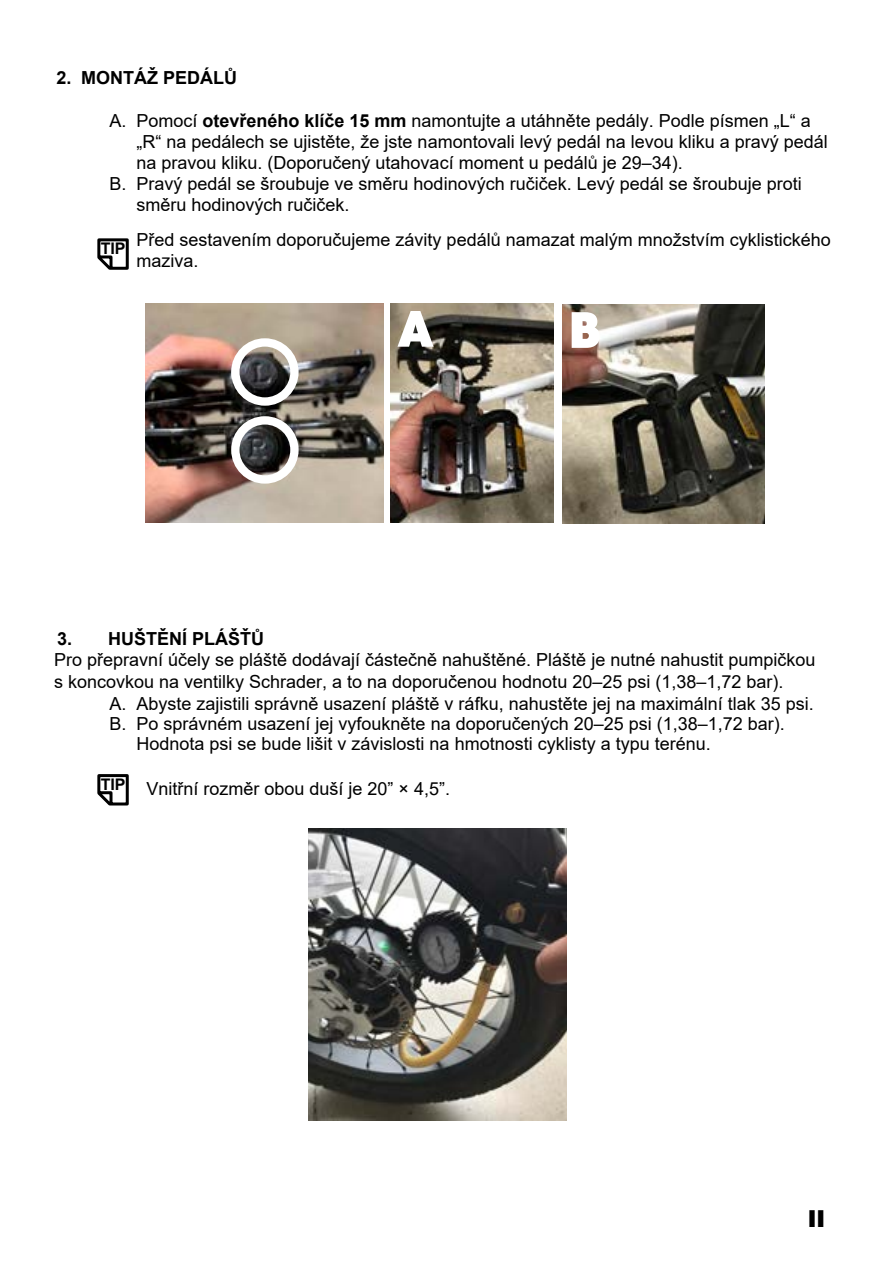
<style>
.page{position:relative;width:893px;height:1263px;background:#fff}
.page>*{position:absolute;margin:0;border:0;box-sizing:border-box;transform-origin:0 0}
.t1{font:800 51px "Ministry";color:#fff}
.t2{font:800 24px "Ministry";color:#000}
.t3{font:18px/21px "Arial";color:#000}
.t4{font:700 18px "Arial";color:#000}
.t5{font:700 16.05px "Arial";color:#000}
.s1{font-weight:700}
</style>
<div class="page">
<svg style="left:97px;top:774px;width:32px;height:32px"></svg>
<img style="left:309px;top:828px;width:257px;height:292px">
<img style="left:146px;top:303px;width:238px;height:219px">
<img style="left:391px;top:303px;width:162px;height:219px">
<img style="left:563px;top:304px;width:202px;height:220px">
<div style="left:231px;top:338px;width:68px;height:68px;border:8px solid #fff;border-radius:50%"></div>
<div style="left:231px;top:416px;width:68px;height:68px;border:8px solid #fff;border-radius:50%"></div>
<svg style="left:97px;top:238px;width:32px;height:32px"></svg>
<p class="t4" style="left:56px;top:65px;width:182px">2. MONTÁŽ PEDÁLŮ</p>
<p class="t3" style="left:110px;top:110px;width:703px">A. Pomocí <span class="s1">otevřeného klíče 15 mm</span> namontujte a utáhněte pedály. Podle písmen „L“ a</p>
<p class="t3" style="left:136px;top:131px;width:693px">„R“ na pedálech se ujistěte, že jste namontovali levý pedál na levou kliku a pravý pedál</p>
<p class="t3" style="left:136px;top:152px;width:548px">na pravou kliku. (Doporučený utahovací moment u pedálů je 29–34).</p>
<p class="t3" style="left:110px;top:173px;width:694px">B. Pravý pedál se šroubuje ve směru hodinových ručiček. Levý pedál se šroubuje proti</p>
<p class="t3" style="left:136px;top:194px;width:215px">směru hodinových ručiček.</p>
<p class="t3" style="left:136px;top:229px;width:696px">Před sestavením doporučujeme závity pedálů namazat malým množstvím cyklistického maziva.</p>
<p class="t5" style="left:101px;top:238px;width:26px">TIP</p>
<h1 class="t1" style="left:397px;top:294px;width:39px">A</h1>
<h1 class="t1" style="left:568px;top:295px;width:35px">B</h1>
<p class="t4" style="left:57px;top:626px;width:208px">3. HUŠTĚNÍ PLÁŠŤŮ</p>
<p class="t3" style="left:54px;top:649px;width:763px;line-height:21.8px">Pro přepravní účely se pláště dodávají částečně nahuštěné. Pláště je nutné nahustit pumpičkou s koncovkou na ventilky Schrader, a to na doporučenou hodnotu 20–25 psi (1,38–1,72 bar).</p>
<p class="t3" style="left:110px;top:693px;width:706px">A. Abyste zajistili správně usazení pláště v ráfku, nahustěte jej na maximální tlak 35 psi.</p>
<p class="t3" style="left:110px;top:713px;width:677px">B. Po správném usazení jej vyfoukněte na doporučených 20–25 psi (1,38–1,72 bar).</p>
<p class="t3" style="left:136px;top:733px;width:576px">Hodnota psi se bude lišit v závislosti na hmotnosti cyklisty a typu terénu.</p>
<p class="t5" style="left:101px;top:774px;width:26px">TIP</p>
<p class="t3" style="left:146px;top:778px;width:305px">Vnitřní rozměr obou duší je 20” × 4,5”.</p>
<h2 class="t2" style="left:808px;top:1202px;width:19px">11</h2>
</div>
